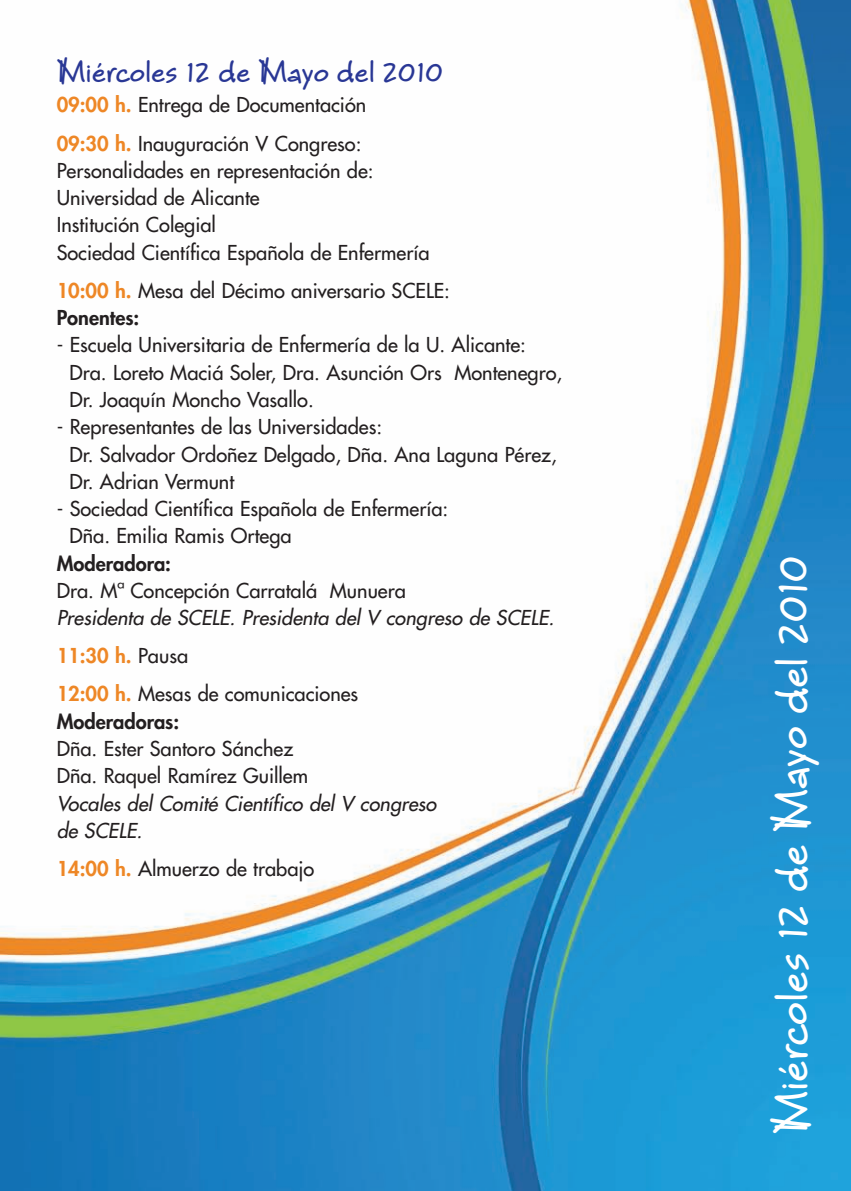
<style>
.page{position:relative;width:851px;height:1191px;background:#fff}
.page>*{position:absolute;margin:0;border:0;box-sizing:border-box;transform-origin:0 0}
.t1{font:700 48px "Bruno JB";color:#fff}
.t2{font:700 32px "Bruno JB";color:#293795}
.t3{font:20px/27.2px "Futura";color:#231f20}
.t4{font:italic 20px/38.2px "Futura";color:#231f20}
.t5{font:800 20px "Futura";color:#231f20}
.s1{font-weight:800;color:#ee8726}
.s2{font-weight:800}
.s3{font-weight:800;font-style:normal;color:#ee8726}
.s4{font-style:normal}
</style>
<div class="page">
<img style="left:0;top:0;width:850px;height:1191px">
<h2 class="t2" style="left:57px;top:57px;width:388px">Miércoles 12 de Mayo del 2010</h2>
<p class="t3" style="left:57px;top:87px;width:311px;line-height:38.2px"><span class="s1">09:00 h.</span> Entrega de Documentación<br><span class="s1">09:30 h.</span> Inauguración V Congreso:</p>
<p class="t3" style="left:57px;top:158px;width:374px">Personalidades en representación de:<br>Universidad de Alicante<br>Institución Colegial<br>Sociedad Científica Española de Enfermería</p>
<p class="t3" style="left:57px;top:278px;width:394px"><span class="s1">10:00 h.</span> Mesa del Décimo aniversario SCELE:<br><span class="s2">Ponentes:</span></p>
<p class="t3" style="left:69px;top:333px;width:494px;text-indent:-13px">- Escuela Universitaria de Enfermería de la U. Alicante:<br>Dra. Loreto Maciá Soler, Dra. Asunción Ors Montenegro,<br>Dr. Joaquín Moncho Vasallo.</p>
<p class="t3" style="left:69px;top:414px;width:489px;text-indent:-13px">- Representantes de las Universidades:<br>Dr. Salvador Ordoñez Delgado, Dña. Ana Laguna Pérez,<br>Dr. Adrian Vermunt</p>
<p class="t3" style="left:69px;top:496px;width:380px;text-indent:-13px">- Sociedad Científica Española de Enfermería:<br>Dña. Emilia Ramis Ortega</p>
<p class="t5" style="left:57px;top:553px;width:116px">Moderadora:</p>
<p class="t3" style="left:57px;top:578px;width:350px">Dra. Mª Concepción Carratalá Munuera</p>
<p class="t4" style="left:57px;top:600px;width:499px">Presidenta de SCELE. Presidenta del V congreso de SCELE.<br><span class="s3">11:30 h.</span> <span class="s4">Pausa<br></span><span class="s3">12:00 h.</span> <span class="s4">Mesas de comunicaciones</span></p>
<p class="t5" style="left:57px;top:712px;width:124px">Moderadoras:</p>
<p class="t3" style="left:57px;top:736px;width:253px">Dña. Ester Santoro Sánchez<br>Dña. Raquel Ramírez Guillem</p>
<p class="t4" style="left:57px;top:791px;width:381px;line-height:27.2px">Vocales del Comité Científico del V congreso de SCELE.</p>
<p class="t3" style="left:57px;top:856px;width:259px"><span class="s1">14:00 h.</span> Almuerzo de trabajo</p>
<h1 class="t1" style="left:770px;top:1134px;width:580px;rotate:-90deg">Miércoles 12 de Mayo del 2010</h1>
</div>
